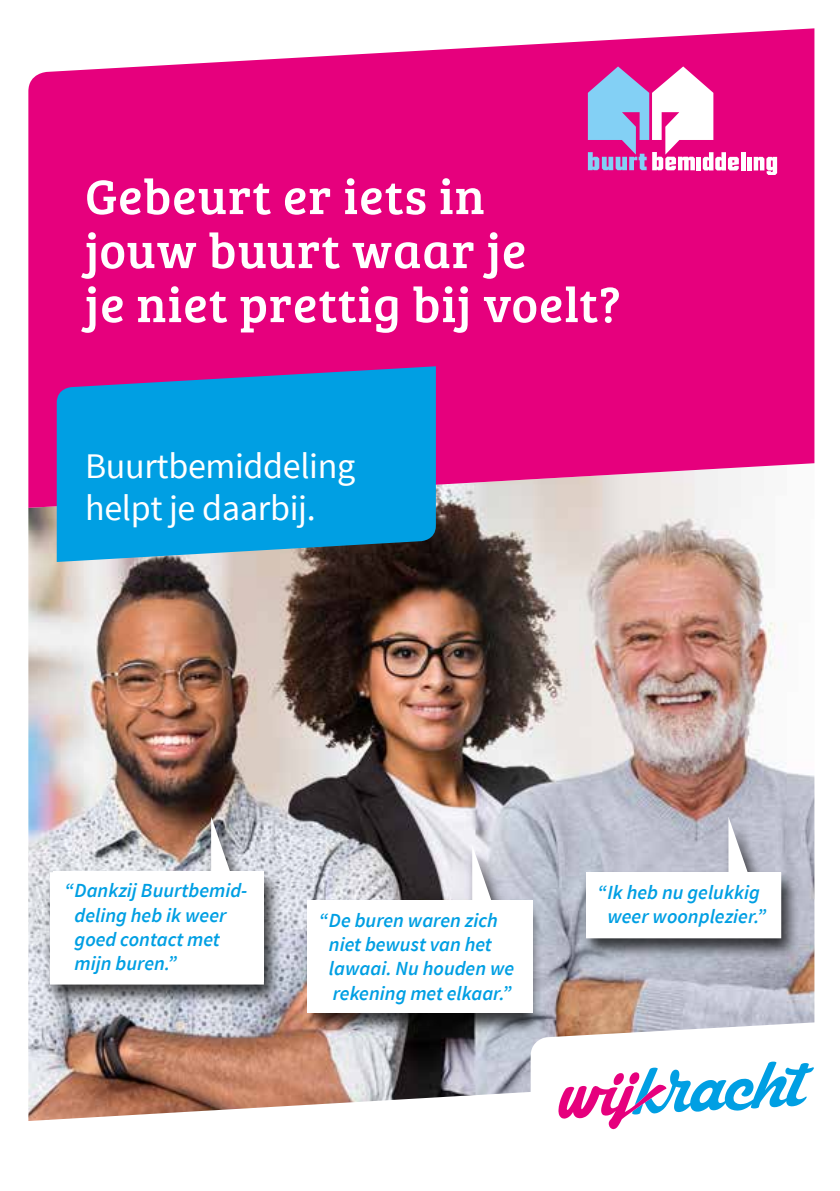
<style>
.page{position:relative;width:840px;height:1191px;background:#fff}
.page>*{position:absolute;margin:0;border:0;box-sizing:border-box;transform-origin:0 0}
.t1{font:50px/54px "Bree Serif";letter-spacing:.02em;color:#fff}
.t2{font:36px/42px "Source Sans Pro";letter-spacing:-.01em;color:#fff}
.t3{font:italic 600 20px/24.4px "Source Sans Pro";color:#009fe3}
</style>
<div class="page">
<img style="left:28px;top:508px;width:786px;height:613px">
<svg style="left:28px;top:28px;width:786px;height:480px;fill:#e6007d"></svg>
<svg style="left:57px;top:366px;width:378px;height:196px;fill:#009fe3"></svg>
<svg style="left:530px;top:1020px;width:285px;height:110px"></svg>
<svg style="left:558px;top:1061px;width:255px;height:68px"></svg>
<svg style="left:740px;top:152px;width:4px;height:18px"></svg>
<div style="left:746px;top:157px;width:5px;height:13px;background:#fff"></div>
<svg style="left:753px;top:157px;width:23px;height:18px"></svg>
<svg style="left:587px;top:66px;width:151px;height:104px"></svg>
<div style="left:44px;top:816px;width:238px;height:190px;background:#000;opacity:.74"></div>
<img style="left:50px;top:816px;width:214px;height:168px">
<div style="left:53px;top:871px;width:210px;height:110px;background:#fff"></div>
<div style="left:305px;top:845px;width:237px;height:190px;background:#000;opacity:.74"></div>
<svg style="left:311px;top:845px;width:213px;height:55px"></svg>
<div style="left:307px;top:900px;width:225px;height:113px;background:#fff"></div>
<div style="left:579px;top:817px;width:219px;height:143px;background:#000;opacity:.74"></div>
<svg style="left:585px;top:816px;width:195px;height:122px"></svg>
<div style="left:585px;top:872px;width:195px;height:64px;background:#fff"></div>
<h1 class="t1" style="left:85px;top:167px;width:537px">Gebeurt er iets in<br>jouw buurt waar je<br>je niet prettig bij voelt?</h1>
<h2 class="t2" style="left:85px;top:446px;width:271px">Buurtbemiddeling helpt je daarbij.</h2>
<p class="t3" style="left:74px;top:878px;width:174px;text-indent:-10px">“Dankzij Buurtbemid&shy;deling heb ik weer goed contact met mijn buren.”</p>
<p class="t3" style="left:329px;top:907px;width:187px;text-indent:-10px">“De buren waren zich niet bewust van het lawaai. Nu houden we rekening met elkaar.”</p>
<p class="t3" style="left:597px;top:880px;width:170px;text-align:center">“Ik heb nu gelukkig weer woonplezier.”</p>
</div>
